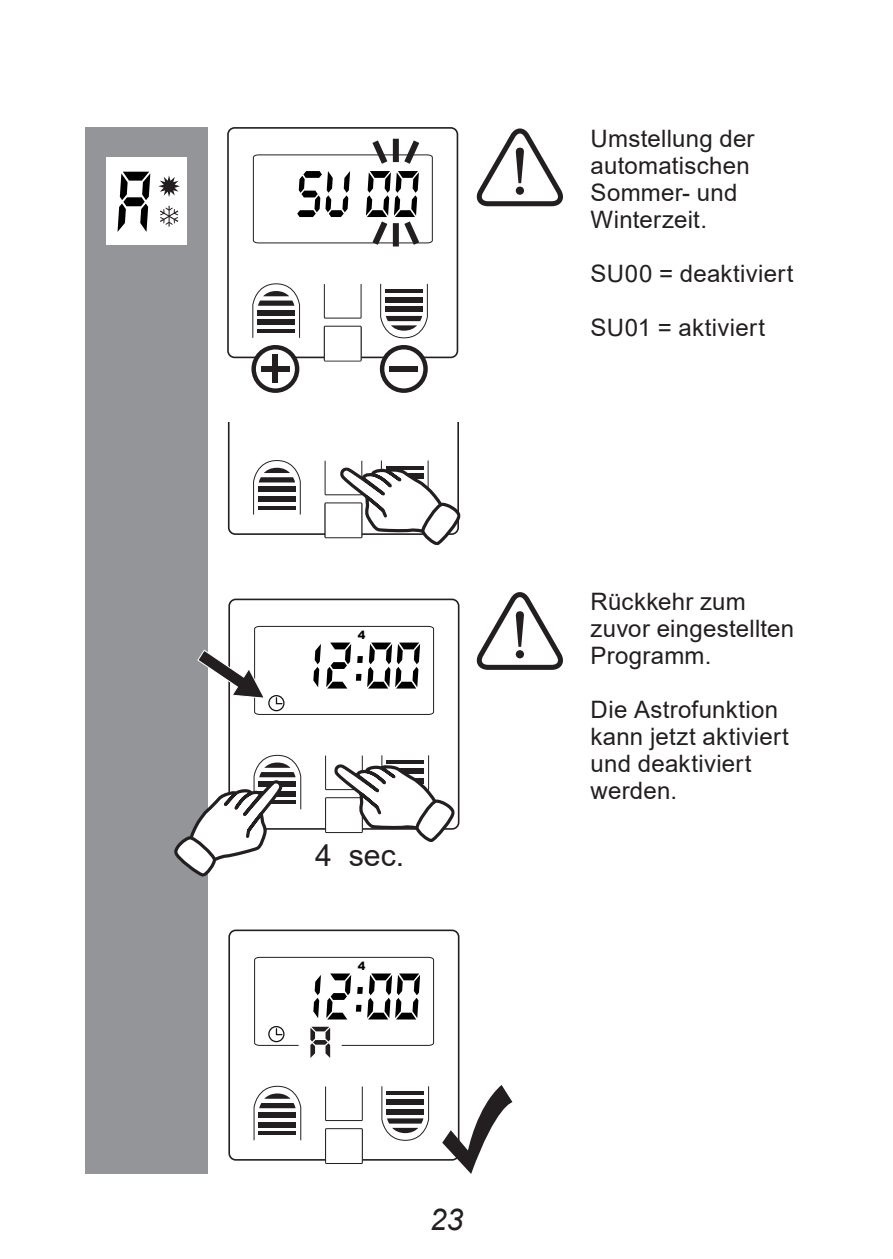
<style>
.page{position:relative;width:893px;height:1259px;background:#fff}
.page>*{position:absolute;margin:0;border:0;box-sizing:border-box;transform-origin:0 0}
.t1{font:30.3px "Arial";color:#231f20}
.t2{font:italic 30px "Arial";color:#231f20}
.Fließtext{font:24px/27px "Arial";letter-spacing:.01em;color:#231f20}
</style>
<div class="page">
<div style="left:85px;top:128px;width:123px;height:1046px;background:#939598"></div>
<svg style="left:230px;top:130px;width:229px;height:239px"></svg>
<div style="left:228px;top:128px;width:229px;height:229px;background:#fff;border-radius:7px"></div>
<div style="left:227px;top:127px;width:231px;height:231px;border:2px solid #231f20;border-radius:7px"></div>
<svg style="left:324px;top:284px;width:38px;height:35px"></svg>
<svg style="left:324px;top:326px;width:38px;height:35px"></svg>
<svg style="left:252px;top:283px;width:48px;height:55px"></svg>
<div style="left:258px;top:310px;width:37px;height:5px;background:#231f20"></div>
<svg style="left:380px;top:283px;width:48px;height:55px"></svg>
<div style="left:385px;top:306px;width:38px;height:6px;background:#231f20"></div>
<svg style="left:253px;top:138px;width:180px;height:109px"></svg>
<svg style="left:254px;top:347px;width:43px;height:44px"></svg>
<div style="left:251px;top:345px;width:48px;height:48px;border:4px solid #231f20;border-radius:50%"></div>
<div style="left:261px;top:366px;width:29px;height:5px;background:#231f20"></div>
<div style="left:273px;top:355px;width:5px;height:28px;background:#231f20"></div>
<svg style="left:382px;top:347px;width:44px;height:44px"></svg>
<div style="left:380px;top:345px;width:48px;height:48px;border:4px solid #231f20;border-radius:50%"></div>
<div style="left:390px;top:366px;width:28px;height:5px;background:#231f20"></div>
<svg style="left:477px;top:128px;width:86px;height:78px"></svg>
<svg style="left:477px;top:592px;width:86px;height:78px"></svg>
<svg style="left:227px;top:422px;width:234px;height:123px"></svg>
<div style="left:228px;top:598px;width:231px;height:231px;border:2px solid #231f20;border-radius:7px"></div>
<div style="left:228px;top:929px;width:231px;height:231px;border:2px solid #231f20;border-radius:7px"></div>
<svg style="left:325px;top:1086px;width:38px;height:35px"></svg>
<svg style="left:325px;top:1128px;width:38px;height:36px"></svg>
<svg style="left:253px;top:1085px;width:48px;height:55px"></svg>
<div style="left:259px;top:1112px;width:37px;height:5px;background:#231f20"></div>
<svg style="left:381px;top:1086px;width:48px;height:54px"></svg>
<div style="left:387px;top:1109px;width:37px;height:5px;background:#231f20"></div>
<svg style="left:325px;top:755px;width:130px;height:87px"></svg>
<svg style="left:174px;top:755px;width:127px;height:122px"></svg>
<svg style="left:197px;top:626px;width:237px;height:89px"></svg>
<svg style="left:442px;top:1085px;width:70px;height:89px"></svg>
<svg style="left:107px;top:158px;width:79px;height:86px"></svg>
<svg style="left:254px;top:957px;width:180px;height:101px"></svg>
<p class="t1" style="left:315px;top:834px;width:91px">4 sec.</p>
<p class="Fließtext" style="left:591px;top:125px;width:165px">Umstellung der automatischen<br>Sommer- und<br>Winterzeit.</p>
<p class="Fließtext" style="left:591px;top:260px;width:204px">SU00 = deaktiviert</p>
<p class="Fließtext" style="left:591px;top:314px;width:176px">SU01 = aktiviert</p>
<p class="Fließtext" style="left:591px;top:588px;width:205px">Rückkehr zum zuvor eingestellten<br>Programm.</p>
<p class="Fließtext" style="left:591px;top:696px;width:200px">Die Astrofunktion kann jetzt aktiviert und deaktiviert werden.</p>
<p class="t2" style="left:430px;top:1199px;width:35px">23</p>
</div>
